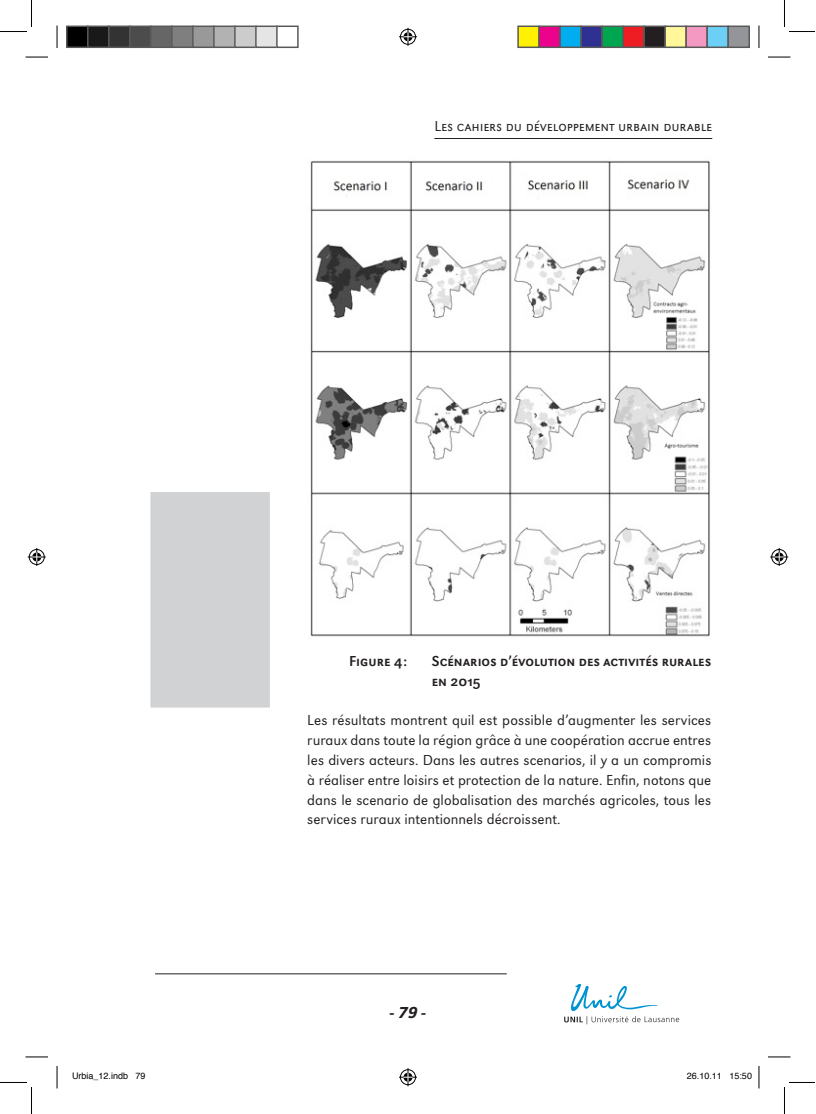
<style>
.page{position:relative;width:816px;height:1114px;background:#fff}
.page>*{position:absolute;margin:0;border:0;box-sizing:border-box;transform-origin:0 0}
.t1{font:italic 500 16.5px "URW Grotesk T";color:#231f20}
.t2{font:300 15px/19.8px "URW Grotesk T";letter-spacing:.005em;color:#231f20;text-align:justify}
.t3{font:15px/19.8px "URW Grotesk SCT";letter-spacing:.01em;color:#231f20}
.t4{font:300 15px "URW Grotesk SCT";letter-spacing:.005em;color:#231f20}
.t5{font:9px "Helvetica";color:#000}
</style>
<div class="page">
<hr style="left:434px;top:138px;width:278px;height:1px;background:#231f20">
<svg style="left:564px;top:984px;width:116px;height:41px"></svg>
<div style="left:151px;top:492px;width:119px;height:215px;background:#d1d2d4"></div>
<hr style="left:155px;top:973px;width:352px;height:1px;background:#231f20">
<img style="left:310px;top:160px;width:400px;height:477px">
<svg style="left:26px;top:57px;width:22px;height:1px"></svg>
<svg style="left:768px;top:57px;width:22px;height:1px"></svg>
<svg style="left:26px;top:1056px;width:22px;height:1px"></svg>
<svg style="left:768px;top:1056px;width:22px;height:1px"></svg>
<svg style="left:57px;top:26px;width:1px;height:22px"></svg>
<svg style="left:57px;top:1066px;width:1px;height:22px"></svg>
<svg style="left:758px;top:26px;width:1px;height:22px"></svg>
<svg style="left:758px;top:1066px;width:1px;height:22px"></svg>
<svg style="left:0;top:0;width:32px;height:32px"></svg>
<svg style="left:0;top:1082px;width:32px;height:31px"></svg>
<svg style="left:784px;top:0;width:30px;height:32px"></svg>
<svg style="left:784px;top:1082px;width:30px;height:31px"></svg>
<svg style="left:399px;top:28px;width:18px;height:18px"></svg>
<svg style="left:399px;top:1068px;width:18px;height:17px"></svg>
<svg style="left:28px;top:548px;width:18px;height:18px"></svg>
<svg style="left:770px;top:548px;width:18px;height:18px"></svg>
<div style="left:67px;top:26px;width:21px;height:21px;background:#000"></div>
<div style="left:66px;top:26px;width:23px;height:22px;border:2px solid #595959"></div>
<div style="left:88px;top:26px;width:21px;height:21px;background:#191919"></div>
<div style="left:87px;top:26px;width:23px;height:22px;border:2px solid #595959"></div>
<div style="left:109px;top:26px;width:21px;height:21px;background:#333"></div>
<div style="left:108px;top:26px;width:23px;height:22px;border:2px solid #595959"></div>
<div style="left:130px;top:26px;width:21px;height:21px;background:#4c4c4c"></div>
<div style="left:129px;top:26px;width:23px;height:22px;border:2px solid #595959"></div>
<div style="left:151px;top:26px;width:21px;height:21px;background:#666"></div>
<div style="left:150px;top:26px;width:23px;height:22px;border:2px solid #595959"></div>
<div style="left:172px;top:26px;width:21px;height:21px;background:#7f7f7f"></div>
<div style="left:171px;top:26px;width:23px;height:22px;border:2px solid #595959"></div>
<div style="left:193px;top:26px;width:21px;height:21px;background:#999"></div>
<div style="left:192px;top:26px;width:23px;height:22px;border:2px solid #595959"></div>
<div style="left:214px;top:26px;width:21px;height:21px;background:#b2b2b2"></div>
<div style="left:213px;top:26px;width:23px;height:22px;border:2px solid #595959"></div>
<div style="left:235px;top:26px;width:21px;height:21px;background:#ccc"></div>
<div style="left:234px;top:26px;width:23px;height:22px;border:2px solid #595959"></div>
<div style="left:256px;top:26px;width:21px;height:21px;background:#e5e5e5"></div>
<div style="left:255px;top:26px;width:23px;height:22px;border:2px solid #595959"></div>
<div style="left:276px;top:26px;width:23px;height:22px;border:2px solid #595959"></div>
<div style="left:518px;top:26px;width:21px;height:21px;background:#fff101"></div>
<div style="left:517px;top:26px;width:23px;height:22px;border:2px solid #595959"></div>
<div style="left:539px;top:26px;width:21px;height:21px;background:#ed028c"></div>
<div style="left:538px;top:26px;width:23px;height:22px;border:2px solid #595959"></div>
<div style="left:560px;top:26px;width:21px;height:21px;background:#00aeef"></div>
<div style="left:559px;top:26px;width:23px;height:22px;border:2px solid #595959"></div>
<div style="left:581px;top:26px;width:21px;height:21px;background:#2e3092"></div>
<div style="left:580px;top:26px;width:23px;height:22px;border:2px solid #595959"></div>
<div style="left:602px;top:26px;width:21px;height:21px;background:#00a54f"></div>
<div style="left:601px;top:26px;width:23px;height:22px;border:2px solid #595959"></div>
<div style="left:623px;top:26px;width:21px;height:21px;background:#ee1d23"></div>
<div style="left:622px;top:26px;width:23px;height:22px;border:2px solid #595959"></div>
<div style="left:644px;top:26px;width:21px;height:21px;background:#231f20"></div>
<div style="left:643px;top:26px;width:23px;height:22px;border:2px solid #595959"></div>
<div style="left:665px;top:26px;width:21px;height:21px;background:#fff79a"></div>
<div style="left:664px;top:26px;width:23px;height:22px;border:2px solid #595959"></div>
<div style="left:686px;top:26px;width:21px;height:21px;background:#f499c2"></div>
<div style="left:685px;top:26px;width:23px;height:22px;border:2px solid #595959"></div>
<div style="left:707px;top:26px;width:21px;height:21px;background:#6bcff6"></div>
<div style="left:706px;top:26px;width:23px;height:22px;border:2px solid #595959"></div>
<div style="left:728px;top:26px;width:21px;height:21px;background:#939598"></div>
<div style="left:727px;top:26px;width:23px;height:22px;border:2px solid #595959"></div>
<p class="t4" style="left:434px;top:117px;width:279px">Les cahiers du développement urbain durable</p>
<p class="t3" style="left:349px;top:650px;width:59px">Figure 4:</p>
<p class="t3" style="left:432px;top:650px;width:281px">Scénarios d’évolution des activités rurales en 2015</p>
<p class="t2" style="left:307px;top:710px;width:405px">Les résultats montrent quil est possible d’augmenter les services ruraux dans toute la région grâce à une coopération accrue entres les divers acteurs. Dans les autres scenarios, il y a un compromis à réaliser entre loisirs et protection de la nature. Enfin, notons que dans le scenario de globalisation des marchés agricoles, tous les services ruraux intentionnels décroissent.</p>
<p class="t1" style="left:390px;top:1002px;width:37px">- 79 -</p>
<p class="t5" style="left:72px;top:1072px;width:75px">Urbia_12.indb 79</p>
<p class="t5" style="left:687px;top:1072px;width:67px">26.10.11 15:50</p>
</div>
